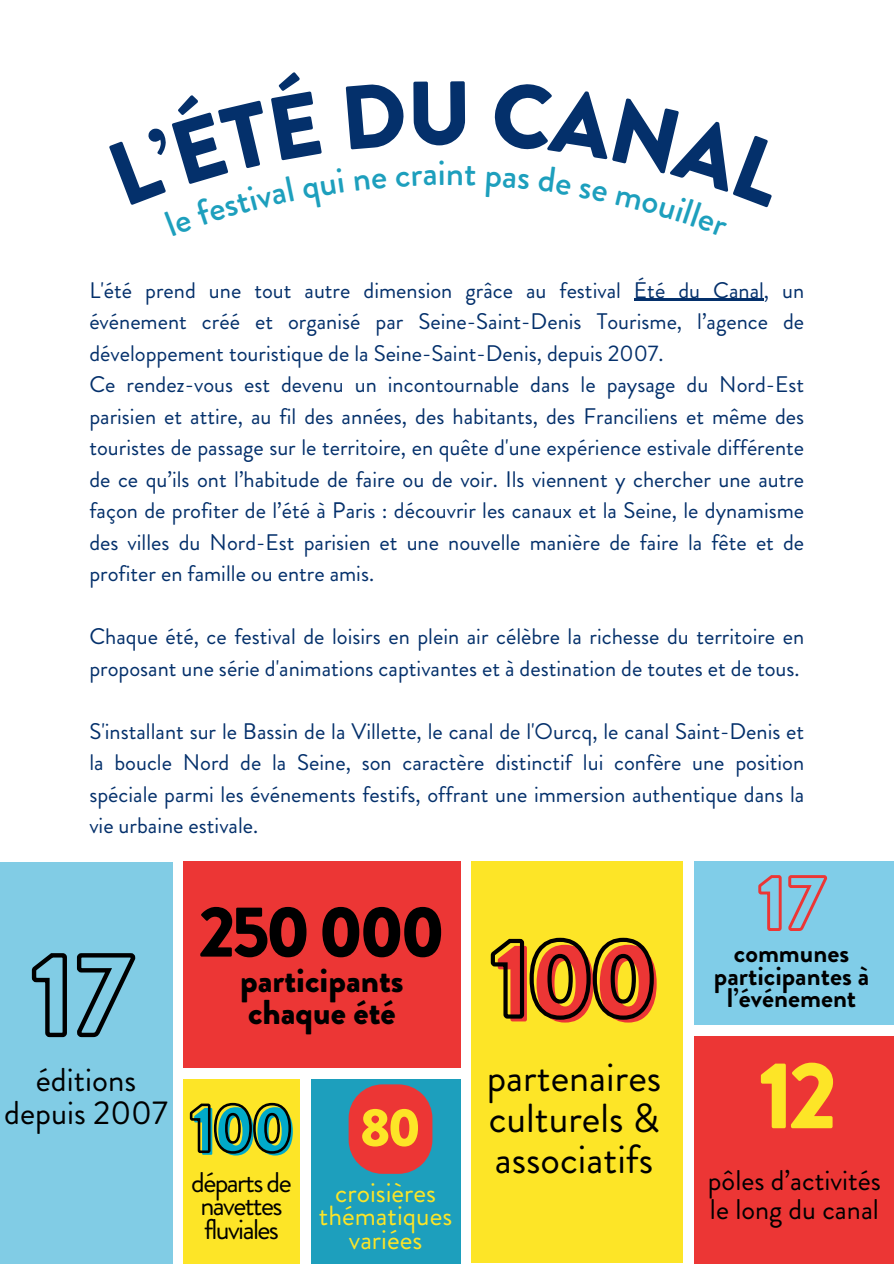
<style>
.page{position:relative;width:894px;height:1264px;background:#fff}
.page>*{position:absolute;margin:0;border:0;box-sizing:border-box;transform-origin:0 0}
.t1{font:900 111.15px "Brandon Grotesque";color:#ec3635}
.t2{font:900 94.95px "Brandon Grotesque";color:#fde527}
.t3{font:900 90px "Brandon Grotesque";color:#04306b}
.t4{font:900 72px "Brandon Grotesque";letter-spacing:-.055em;color:#000}
.t5{font:900 69px "Brandon Grotesque";color:#01a9c9}
.t6{font:40.5px/40.5px "Brandon Grotesque";color:#000;text-align:justify}
.t7{font:500 36px "Brandon Grotesque";color:#1d9fbd}
.t8{font:900 34.5px/31.5px "Brandon Grotesque";color:#000}
.t9{font:33px/32.7px "Brandon Grotesque";color:#000;text-align:center}
.t10{font:28.5px "Brandon Grotesque";color:#000}
.t11{font:28.5px/23.7px "Brandon Grotesque";letter-spacing:-.055em;color:#000;text-align:center}
.t12{font:27.75px/23.7px "Brandon Grotesque";color:#fde527;text-align:center}
.t13{font:700 27px/22.5px "Brandon Grotesque";color:#000;text-align:center}
.t14{font:22.5px/31.5px "Brandon Grotesque";color:#04306b}
.s1{font-size:53.7px;color:#fde527}
</style>
<div class="page">
<div style="left:0;top:861px;width:172px;height:402px;background:#81cce5"></div>
<div style="left:471px;top:861px;width:211px;height:402px;background:#fde527"></div>
<div style="left:183px;top:861px;width:277px;height:207px;background:#ec3635"></div>
<div style="left:693px;top:1035px;width:200px;height:228px;background:#ec3635"></div>
<div style="left:183px;top:1079px;width:117px;height:184px;background:#fde527"></div>
<div style="left:693px;top:861px;width:200px;height:163px;background:#80cde8"></div>
<div style="left:311px;top:1079px;width:149px;height:184px;background:#1d9fbd"></div>
<svg style="left:31px;top:953px;width:105px;height:85px"></svg>
<svg style="left:490px;top:937px;width:164px;height:83px"></svg>
<svg style="left:758px;top:875px;width:70px;height:56px"></svg>
<svg style="left:348px;top:1084px;width:84px;height:89px;background:#cf4447"></svg>
<svg style="left:189px;top:1102px;width:103px;height:52px"></svg>
<hr style="left:633px;top:299px;width:130px;height:2px;background:#04306b">
<h3 class="t3" style="left:407px;top:50px;width:67px">U</h3>
<h3 class="t7" style="left:438px;top:147px;width:10px">i</h3>
<p class="t14" style="left:89px;top:274px;width:716px">L'été prend une tout autre dimension grâce au festival Été du Canal, un événement créé et organisé par Seine-Saint-Denis Tourisme, l’agence de développement touristique de la Seine-Saint-Denis, depuis 2007.<br>Ce rendez-vous est devenu un incontournable dans le paysage du Nord-Est parisien et attire, au fil des années, des habitants, des Franciliens et même des touristes de passage sur le territoire, en quête d'une expérience estivale différente de ce qu’ils ont l’habitude de faire ou de voir. Ils viennent y chercher une autre façon de profiter de l’été à Paris : découvrir les canaux et la Seine, le dynamisme des villes du Nord-Est parisien et une nouvelle manière de faire la fête et de profiter en famille ou entre amis.</p>
<p class="t14" style="left:89px;top:621px;width:716px">Chaque été, ce festival de loisirs en plein air célèbre la richesse du territoire en proposant une série d'animations captivantes et à destination de toutes et de tous.</p>
<p class="t14" style="left:89px;top:715px;width:716px;text-align:justify">S'installant sur le Bassin de la Villette, le canal de l'Ourcq, le canal Saint-Denis et la boucle Nord de la Seine, son caractère distinctif lui confère une position spéciale parmi les événements festifs, offrant une immersion authentique dans la vie urbaine estivale.</p>
<p class="t9" style="left:4px;top:1063px;width:165px">éditions depuis 2007</p>
<p class="t4" style="left:198px;top:881px;width:248px">250 000</p>
<h5 class="t8" style="left:240px;top:964px;width:165px">participants chaque été</h5>
<h4 class="t5" style="left:192px;top:1082px;width:230px">100 <span class="s1">80</span></h4>
<p class="t11" style="left:191px;top:1170px;width:102px">départs de navettes fluviales</p>
<h5 class="t12" style="left:319px;top:1180px;width:135px">croisières thématiques variées</h5>
<h1 class="t1" style="left:495px;top:904px;width:169px">100</h1>
<p class="t6" style="left:486px;top:1057px;width:176px">partenaires culturels &amp; associatifs</p>
<h6 class="t13" style="left:713px;top:941px;width:157px">communes participantes à l’événement</h6>
<p class="t2" style="left:758px;top:1028px;width:81px">12</p>
<p class="t10" style="left:707px;top:1160px;width:175px">pôles d’activités</p>
<p class="t10" style="left:709px;top:1188px;width:170px">le long du canal</p>
</div>
